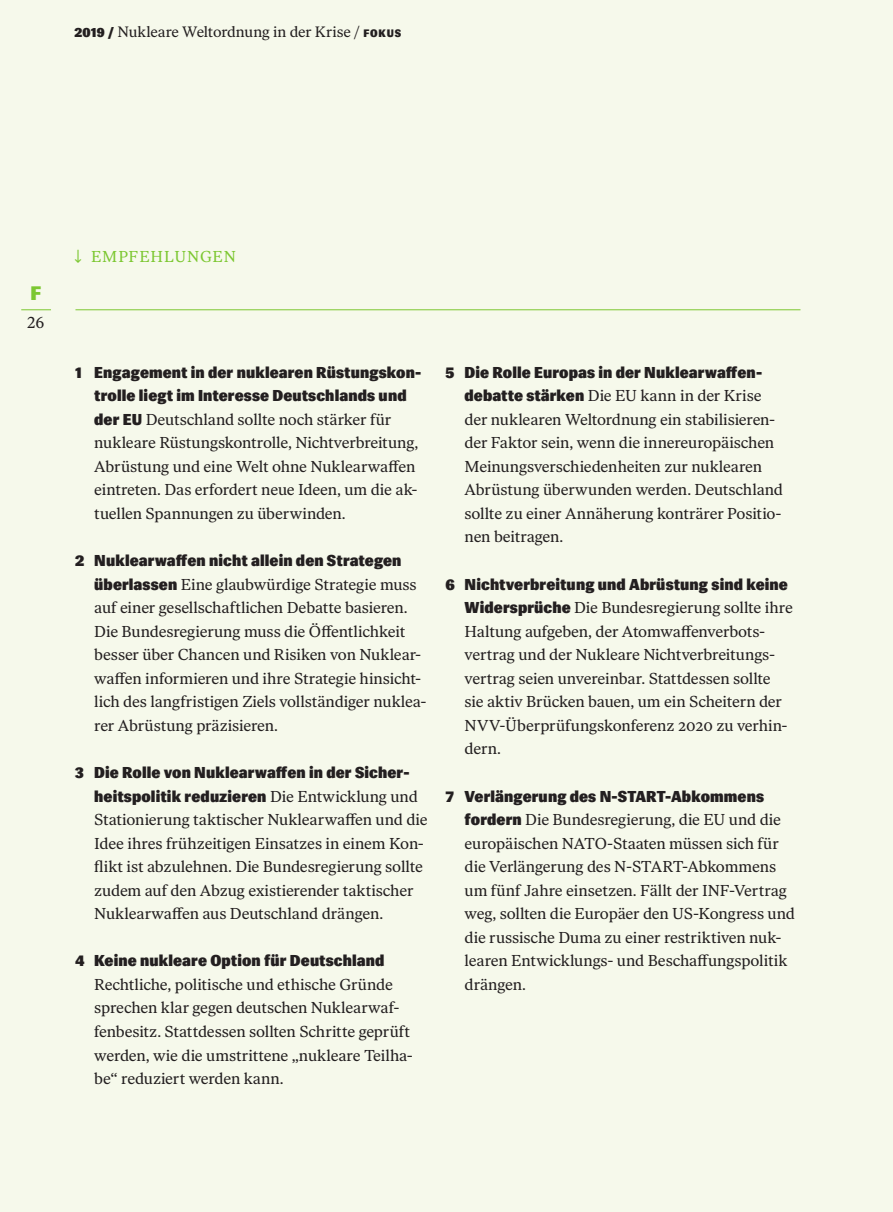
<style>
.page{position:relative;width:893px;height:1212px;background:#f6f9eb}
.page>*{position:absolute;margin:0;border:0;box-sizing:border-box;transform-origin:0 0}
.t1{font:900 19.5px "Siri";color:#7cc731}
.grundschrift_ivar_10{font:15.75px/23.5px "Ivar Text";letter-spacing:-.01em;color:#231f20}
.t2{font:15.75px "Ivar Text";letter-spacing:.055em;color:#7cc731}
.t3{font:15px "Ivar Text";letter-spacing:-.005em;color:#231f20}
.s1{font-family:"Siri";font-weight:900;font-size:13.5px}
.s2{font-family:"Siri";font-weight:900;font-size:10.8px}
.s3{font-family:"Nimbus Sans CHS";font-weight:700;font-size:18px}
.s4{font-family:"Siri";font-weight:900}
</style>
<div class="page">
<hr style="left:75px;top:309px;width:725px;height:1px;background:#7cc731">
<hr style="left:21px;top:309px;width:30px;height:1px;background:#7cc731">
<p class="t3" style="left:74px;top:23px;width:328px"><span class="s1">2019 /</span> Nukleare Weltordnung in der Krise / <span class="s2">FOKUS</span></p>
<p class="t1" style="left:30px;top:282px;width:12px">F</p>
<p class="grundschrift_ivar_10" style="left:27px;top:311px;width:19px">26</p>
<p class="t2" style="left:69px;top:247px;width:168px"><span class="s3">↓</span> EMPFEHLUNGEN</p>
<p class="grundschrift_ivar_10" style="left:94px;top:360px;width:329px;text-indent:-19px"><span class="s4">1 Engagement in der nuklearen Rüstungskon&shy;trolle liegt im Interesse Deutschlands und der EU</span> Deutschland sollte noch stärker für nukleare Rüstungskontrolle, Nichtverbreitung, Abrüstung und eine Welt ohne Nuklearwaffen eintreten. Das erfordert neue Ideen, um die ak&shy;tuellen Spannungen zu überwinden.</p>
<p class="grundschrift_ivar_10" style="left:94px;top:549px;width:334px;text-indent:-19px"><span class="s4">2 Nuklearwaffen nicht allein den Strategen überlassen</span> Eine glaubwürdige Strategie muss auf einer gesellschaftlichen Debatte basieren.<br>Die Bundesregierung muss die Öffentlichkeit besser über Chancen und Risiken von Nuklear&shy;waffen informieren und ihre Strategie hinsicht&shy;lich des langfristigen Ziels vollständiger nuklea&shy;rer Abrüstung präzisieren.</p>
<p class="grundschrift_ivar_10" style="left:94px;top:761px;width:335px;text-indent:-19px"><span class="s4">3 Die Rolle von Nuklearwaffen in der Sicher&shy;heitspolitik reduzieren</span> Die Entwicklung und Stationierung taktischer Nuklearwaffen und die Idee ihres frühzeitigen Einsatzes in einem Kon&shy;flikt ist abzulehnen. Die Bundesregierung sollte zudem auf den Abzug existierender taktischer Nuklearwaffen aus Deutschland drängen.</p>
<p class="grundschrift_ivar_10" style="left:94px;top:949px;width:320px;text-indent:-19px"><span class="s4">4 Keine nukleare Option für Deutschland </span>Rechtliche, politische und ethische Gründe sprechen klar gegen deutschen Nuklearwaf&shy;fenbesitz. Stattdessen sollten Schritte geprüft werden, wie die umstrittene „nukleare Teilha&shy;be“ reduziert werden kann.</p>
<p class="grundschrift_ivar_10" style="left:465px;top:360px;width:320px;text-indent:-19px"><span class="s4">5 Die Rolle Europas in der Nuklearwaffen&shy;debatte stärken</span> Die EU kann in der Krise der nuklearen Weltordnung ein stabilisieren&shy;der Faktor sein, wenn die innereuropäischen Meinungsverschiedenheiten zur nuklearen Abrüstung überwunden werden. Deutschland sollte zu einer Annäherung konträrer Positio&shy;nen beitragen.</p>
<p class="grundschrift_ivar_10" style="left:465px;top:572px;width:330px;text-indent:-19px"><span class="s4">6 Nichtverbreitung und Abrüstung sind keine Widersprüche</span> Die Bundesregierung sollte ihre Haltung aufgeben, der Atomwaffenverbots&shy;vertrag und der Nukleare Nichtverbreitungs&shy;vertrag seien unvereinbar. Stattdessen sollte sie aktiv Brücken bauen, um ein Scheitern der NVV-Überprüfungskonferenz 2020 zu verhin&shy;dern.</p>
<p class="grundschrift_ivar_10" style="left:465px;top:784px;width:332px;text-indent:-19px"><span class="s4">7 Verlängerung des N-START-Abkommens fordern</span> Die Bundesregierung, die EU und die europäischen NATO-Staaten müssen sich für die Verlängerung des N-START-Abkommens um fünf Jahre einsetzen. Fällt der INF-Vertrag weg, sollten die Europäer den US-Kongress und die russische Duma zu einer restriktiven nuk&shy;learen Entwicklungs- und Beschaffungspolitik drängen.</p>
</div>
